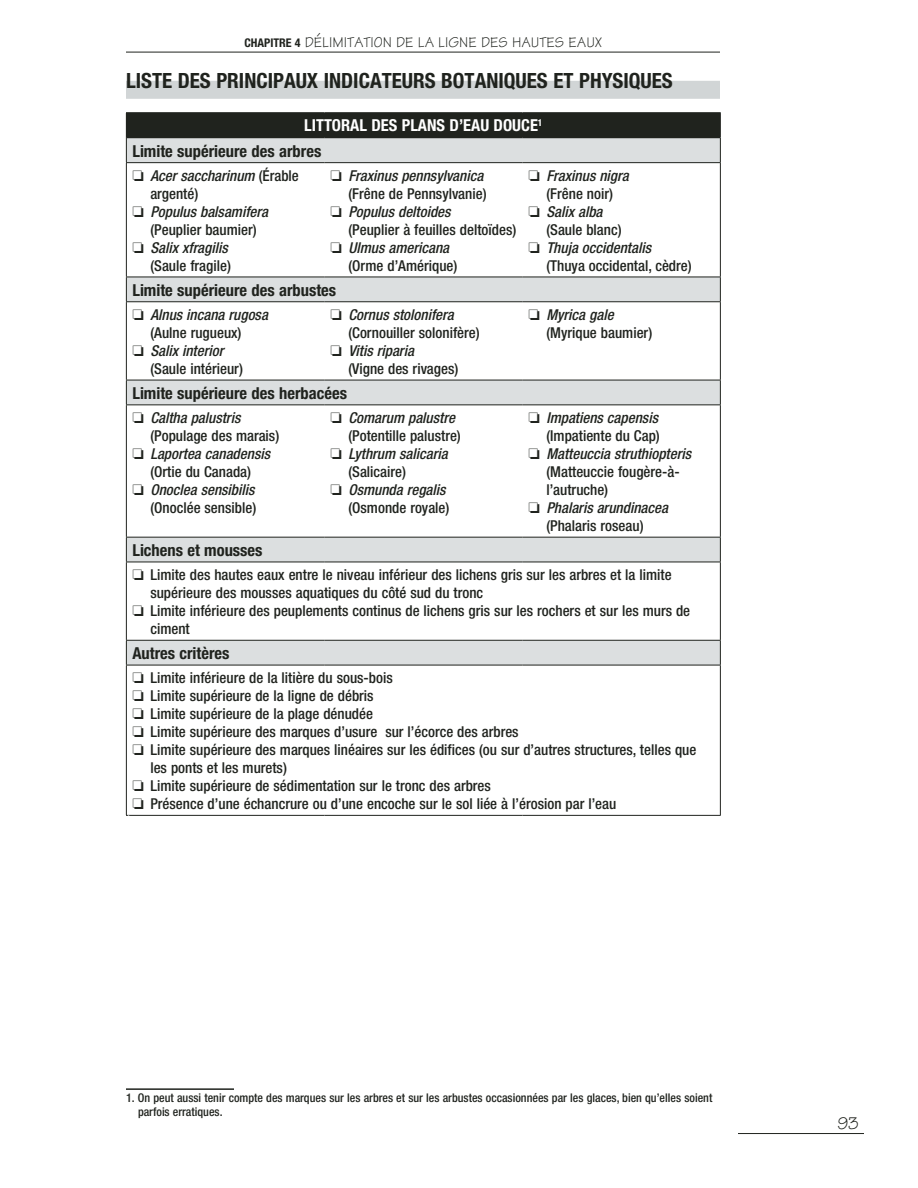
<style>
.page{position:relative;width:918px;height:1188px;background:#fff}
.page>*{position:absolute;margin:0;border:0;box-sizing:border-box;transform-origin:0 0}
._1_Titre{font:700 condensed 21px "Helvetica Neue";color:#20231e}
.t1{font:18px "Tekton";color:#20231e}
.t2{font:700 condensed 16.5px "Helvetica Neue";color:#20231e}
.TH{font:700 condensed 16.5px "Helvetica Neue";color:#fff}
.TD{font:500 condensed 15px/18px "Helvetica Neue";color:#20231e}
.TD-2{font:italic 500 condensed 15px/18px "Helvetica Neue";color:#20231e;text-align:center}
.AA_Tetiere_Souligne{font:15px "Tekton";color:#20231e}
.Note{font:500 condensed 12px/13.2px "Helvetica Neue";color:#20231e}
.Texte{font:500 condensed 9.6px "Helvetica Neue";color:#fff}
.s1{font-family:"Helvetica Neue";font-weight:700;font-stretch:condensed;font-size:12px}
.s2{font-style:normal}
.s3{font-style:italic}
</style>
<div class="page">
<div style="left:126px;top:81px;width:594px;height:18px;background:#d1d5d6"></div>
<div style="left:126px;top:113px;width:594px;height:24px;background:#20231e"></div>
<svg style="left:127px;top:138px;width:593px;height:527px"></svg>
<hr style="left:126px;top:112px;width:198px;height:1px;background:#20231e">
<hr style="left:324px;top:112px;width:198px;height:1px;background:#20231e">
<hr style="left:522px;top:112px;width:199px;height:1px;background:#20231e">
<hr style="left:127px;top:137px;width:197px;height:1px;background:#20231e">
<hr style="left:324px;top:137px;width:198px;height:1px;background:#20231e">
<hr style="left:522px;top:137px;width:198px;height:1px;background:#20231e">
<hr style="left:126px;top:562px;width:1px;height:78px;background:#20231e">
<hr style="left:720px;top:562px;width:1px;height:78px;background:#20231e">
<hr style="left:126px;top:665px;width:1px;height:150px;background:#20231e">
<hr style="left:720px;top:665px;width:1px;height:150px;background:#20231e">
<hr style="left:126px;top:815px;width:198px;height:1px;background:#20231e">
<hr style="left:324px;top:815px;width:198px;height:1px;background:#20231e">
<hr style="left:522px;top:815px;width:199px;height:1px;background:#20231e">
<hr style="left:126px;top:163px;width:1px;height:114px;background:#20231e">
<hr style="left:720px;top:163px;width:1px;height:114px;background:#20231e">
<hr style="left:126px;top:302px;width:1px;height:78px;background:#20231e">
<hr style="left:720px;top:302px;width:1px;height:78px;background:#20231e">
<hr style="left:126px;top:405px;width:1px;height:132px;background:#20231e">
<hr style="left:720px;top:405px;width:1px;height:132px;background:#20231e">
<svg style="left:126px;top:137px;width:1px;height:25px"></svg>
<svg style="left:720px;top:113px;width:1px;height:49px"></svg>
<hr style="left:126px;top:162px;width:198px;height:1px;background:#20231e">
<hr style="left:324px;top:162px;width:198px;height:1px;background:#20231e">
<hr style="left:522px;top:162px;width:199px;height:1px;background:#20231e">
<hr style="left:126px;top:277px;width:198px;height:1px;background:#20231e">
<svg style="left:126px;top:277px;width:1px;height:24px"></svg>
<hr style="left:324px;top:277px;width:198px;height:1px;background:#20231e">
<hr style="left:522px;top:277px;width:199px;height:1px;background:#20231e">
<svg style="left:720px;top:277px;width:1px;height:24px"></svg>
<hr style="left:126px;top:301px;width:198px;height:1px;background:#20231e">
<hr style="left:324px;top:301px;width:198px;height:1px;background:#20231e">
<hr style="left:522px;top:301px;width:199px;height:1px;background:#20231e">
<hr style="left:126px;top:380px;width:198px;height:1px;background:#20231e">
<svg style="left:126px;top:380px;width:1px;height:24px"></svg>
<hr style="left:324px;top:380px;width:198px;height:1px;background:#20231e">
<hr style="left:522px;top:380px;width:199px;height:1px;background:#20231e">
<svg style="left:720px;top:380px;width:1px;height:24px"></svg>
<hr style="left:126px;top:404px;width:198px;height:1px;background:#20231e">
<hr style="left:324px;top:404px;width:198px;height:1px;background:#20231e">
<hr style="left:522px;top:404px;width:199px;height:1px;background:#20231e">
<hr style="left:126px;top:537px;width:198px;height:1px;background:#20231e">
<svg style="left:126px;top:538px;width:1px;height:24px"></svg>
<hr style="left:324px;top:537px;width:198px;height:1px;background:#20231e">
<hr style="left:522px;top:537px;width:199px;height:1px;background:#20231e">
<svg style="left:720px;top:538px;width:1px;height:24px"></svg>
<hr style="left:126px;top:562px;width:198px;height:1px;background:#20231e">
<hr style="left:324px;top:562px;width:198px;height:1px;background:#20231e">
<hr style="left:522px;top:562px;width:199px;height:1px;background:#20231e">
<hr style="left:126px;top:640px;width:198px;height:1px;background:#20231e">
<svg style="left:126px;top:641px;width:1px;height:24px"></svg>
<hr style="left:324px;top:640px;width:198px;height:1px;background:#20231e">
<hr style="left:522px;top:640px;width:199px;height:1px;background:#20231e">
<svg style="left:720px;top:641px;width:1px;height:24px"></svg>
<hr style="left:126px;top:665px;width:198px;height:1px;background:#20231e">
<hr style="left:324px;top:665px;width:198px;height:1px;background:#20231e">
<hr style="left:522px;top:665px;width:199px;height:1px;background:#20231e">
<hr style="left:126px;top:1088px;width:108px;height:2px;background:#20231e">
<hr style="left:738px;top:1133px;width:126px;height:1px;background:#20231e">
<hr style="left:126px;top:52px;width:594px;height:1px;background:#20231e">
<p class="AA_Tetiere_Souligne" style="left:244px;top:33px;width:359px"><span class="s1">CHAPITRE 4</span> DÉLIMITATION DE LA LIGNE DES HAUTES EAUX</p>
<p class="_1_Titre" style="left:126px;top:68px;width:548px">LISTE DES PRINCIPAUX INDICATEURS BOTANIQUES ET PHYSIQUES</p>
<p class="TH" style="left:304px;top:116px;width:240px">LITTORAL DES PLANS D’EAU DOUCE<sup>1</sup></p>
<p class="t2" style="left:132px;top:141px;width:190px">Limite supérieure des arbres</p>
<p class="TD-2" style="left:150px;top:166px;width:150px;text-align:left;text-indent:-18px">□ Acer saccharinum <span class="s2">(Érable argenté)</span></p>
<p class="TD-2" style="left:132px;top:202px;width:137px">□ Populus balsamifera <span class="s2">(Peuplier baumier)</span></p>
<p class="TD-2" style="left:132px;top:238px;width:100px;text-align:right">□ Salix xfragilis <span class="s2">(Saule fragile)</span></p>
<p class="TD-2" style="left:330px;top:166px;width:158px;text-align:right">□ Fraxinus pennsylvanica <span class="s2">(Frêne de Pennsylvanie)</span></p>
<p class="TD" style="left:348px;top:202px;width:169px;text-indent:-18px">□ <span class="s3">Populus deltoides<br></span>(Peuplier à feuilles deltoïdes)</p>
<p class="TD" style="left:348px;top:238px;width:111px;text-indent:-18px">□ <span class="s3">Ulmus americana </span>(Orme d’Amérique)</p>
<p class="TD-2" style="left:528px;top:166px;width:102px">□ Fraxinus nigra <span class="s2">(Frêne noir)</span></p>
<p class="TD" style="left:546px;top:202px;width:77px;text-indent:-18px">□ <span class="s3">Salix alba </span>(Saule blanc)</p>
<p class="TD" style="left:546px;top:238px;width:147px;text-indent:-18px">□ <span class="s3">Thuja occidentalis </span>(Thuya occidental, cèdre)</p>
<p class="t2" style="left:132px;top:280px;width:205px">Limite supérieure des arbustes</p>
<p class="TD-2" style="left:132px;top:306px;width:137px">□ Alnus incana rugosa <span class="s2">(Aulne rugueux)</span></p>
<p class="TD" style="left:150px;top:342px;width:94px;text-indent:-18px">□ <span class="s3">Salix interior </span>(Saule intérieur)</p>
<p class="TD" style="left:348px;top:306px;width:133px;text-indent:-18px">□ <span class="s3">Cornus stolonifera </span>(Cornouiller solonifère)</p>
<p class="TD" style="left:348px;top:342px;width:111px;text-indent:-18px">□ <span class="s3">Vitis riparia<br></span>(Vigne des rivages)</p>
<p class="t2" style="left:132px;top:383px;width:216px">Limite supérieure des herbacées</p>
<p class="TD" style="left:150px;top:409px;width:130px;text-indent:-18px">□ <span class="s3">Caltha palustris </span>(Populage des marais)</p>
<p class="TD-2" style="left:132px;top:445px;width:139px">□ Laportea canadensis <span class="s2">(Ortie du Canada)</span></p>
<p class="TD-2" style="left:132px;top:481px;width:125px;text-align:right">□ Onoclea sensibilis <span class="s2">(Onoclée sensible)</span></p>
<p class="TD" style="left:348px;top:409px;width:114px;text-indent:-18px">□ <span class="s3">Comarum palustre </span>(Potentille palustre)</p>
<p class="TD-2" style="left:348px;top:445px;width:101px;text-align:left;text-indent:-18px">□ Lythrum salicaria <span class="s2">(Salicaire)</span></p>
<p class="TD" style="left:330px;top:481px;width:121px;text-align:right">□ <span class="s3">Osmunda regalis </span>(Osmonde royale)</p>
<p class="TD" style="left:546px;top:306px;width:107px;text-indent:-18px">□ <span class="s3">Myrica gale </span>(Myrique baumier)</p>
<p class="TD-2" style="left:528px;top:409px;width:133px;text-align:right">□ Impatiens capensis <span class="s2">(Impatiente du Cap)</span></p>
<p class="TD" style="left:546px;top:445px;width:146px;text-indent:-18px">□ <span class="s3">Matteuccia struthiopteris </span>(Matteuccie fougère-à&shy;l’autruche)</p>
<p class="TD-2" style="left:528px;top:499px;width:141px">□ Phalaris arundinacea <span class="s2">(Phalaris roseau)</span></p>
<p class="t2" style="left:132px;top:540px;width:132px">Lichens et mousses</p>
<p class="TD" style="left:150px;top:566px;width:523px;text-indent:-18px">□ Limite des hautes eaux entre le niveau inférieur des lichens gris sur les arbres et la limite supérieure des mousses aquatiques du côté sud du tronc</p>
<p class="TD" style="left:150px;top:602px;width:541px;text-indent:-18px">□ Limite inférieure des peuplements continus de lichens gris sur les rochers et sur les murs de ciment</p>
<p class="t2" style="left:132px;top:643px;width:99px">Autres critères</p>
<p class="TD" style="left:132px;top:669px;width:262px">□ Limite inférieure de la litière du sous-bois</p>
<p class="TD" style="left:132px;top:687px;width:243px">□ Limite supérieure de la ligne de débris</p>
<p class="TD" style="left:132px;top:705px;width:242px">□ Limite supérieure de la plage dénudée</p>
<p class="TD" style="left:132px;top:723px;width:388px">□ Limite supérieure des marques d’usure sur l’écorce des arbres</p>
<p class="TD" style="left:150px;top:741px;width:548px;text-indent:-18px">□ Limite supérieure des marques linéaires sur les édifices (ou sur d’autres structures, telles que les ponts et les murets)</p>
<p class="TD" style="left:132px;top:777px;width:360px">□ Limite supérieure de sédimentation sur le tronc des arbres</p>
<p class="TD" style="left:132px;top:795px;width:486px">□ Présence d’une échancrure ou d’une encoche sur le sol liée à l’érosion par l’eau</p>
<p class="Texte" style="left:126px;top:813px;width:6px">1</p>
<p class="Note" style="left:138px;top:1091px;width:576px;text-indent:-12px">1. On peut aussi tenir compte des marques sur les arbres et sur les arbustes occasionnées par les glaces, bien qu’elles soient parfois erratiques.</p>
<p class="t1" style="left:837px;top:1112px;width:23px">93</p>
</div>
